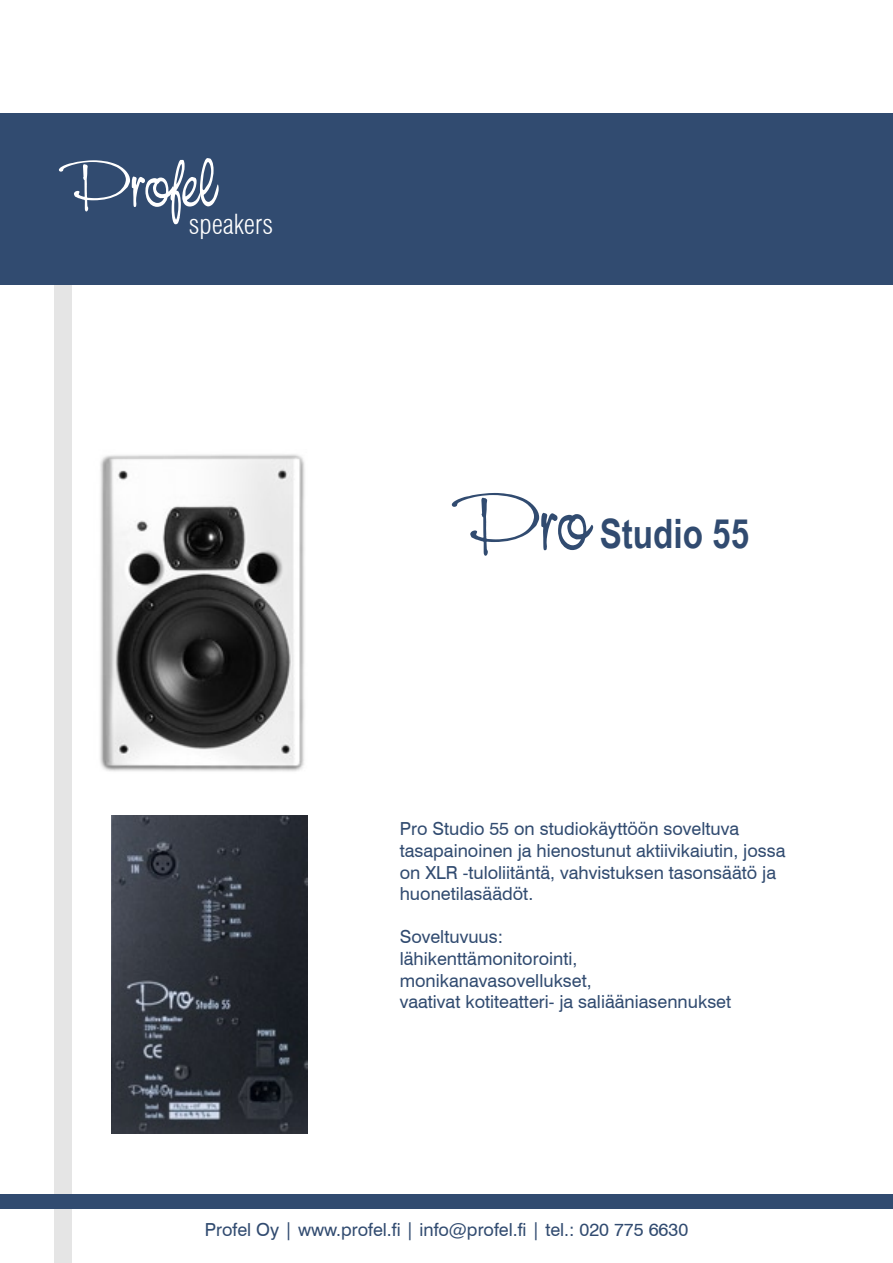
<style>
.page{position:relative;width:893px;height:1263px;background:#fff}
.page>*{position:absolute;margin:0;border:0;box-sizing:border-box;transform-origin:0 0}
.Otsikko{font:66px "Nevison Cas D";color:#fff}
.t1{font:700 40.5px "Arial Narrow";color:#314b70}
.t2{font:300 condensed 27px "Swiss 721 BT";color:#fff}
.t3{font:18px/21.6px "Swiss 721 BT";color:#314b70}
.s1{font-family:"Nevison Cas D";font-weight:400;font-size:81px}
</style>
<div class="page">
<div style="left:54px;top:172px;width:17px;height:1091px;background:#e5e5e5"></div>
<div style="left:0;top:113px;width:893px;height:172px;background:#314b70"></div>
<div style="left:0;top:1194px;width:893px;height:14px;background:#314b70"></div>
<img style="left:100px;top:454px;width:205px;height:318px">
<img style="left:112px;top:816px;width:196px;height:318px">
<p class="Otsikko" style="left:64px;top:144px;width:153px">Profel</p>
<p class="t2" style="left:189px;top:208px;width:86px">speakers</p>
<p class="t1" style="left:458px;top:503px;width:293px"><span class="s1">Pro</span> Studio 55</p>
<p class="t3" style="left:400px;top:818px;width:387px">Pro Studio 55 on studiokäyttöön soveltuva tasapainoinen ja hienostunut aktiivikaiutin, jossa on XLR -tuloliitäntä, vahvistuksen tasonsäätö ja huonetilasäädöt.</p>
<p class="t3" style="left:400px;top:926px;width:179px">Soveltuvuus: lähikenttämonitorointi,</p>
<p class="t3" style="left:400px;top:969px;width:333px">monikanavasovellukset,<br>vaativat kotiteatteri- ja saliääniasennukset</p>
<p class="t3" style="left:205px;top:1219px;width:485px">Profel Oy | www.profel.fi | info@profel.fi | tel.: 020 775 6630</p>
</div>
